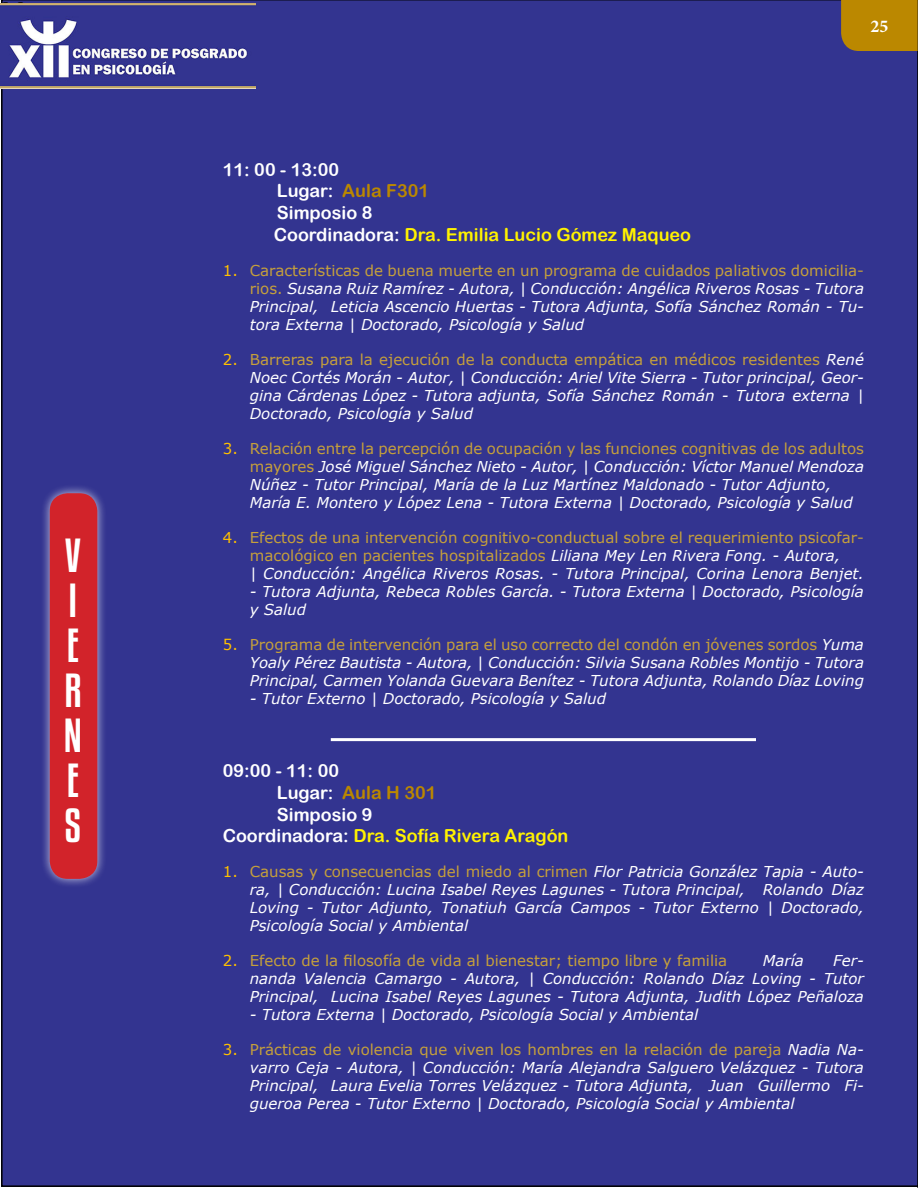
<style>
.page{position:relative;width:918px;height:1188px;background:#fff}
.page>*{position:absolute;margin:0;border:0;box-sizing:border-box;transform-origin:0 0}
.t1{font:42px/45px "Kenyan Coffee Rg";color:#fff;text-align:justify}
.t2{font:18px/21.6px "Arial Rounded MT Bold";color:#fff}
.t3{font:18px "Arial Rounded MT Bold";color:#fff200}
.t4{font:18px "Arial Rounded MT Bold";color:#b80}
.t5{font:18px "Minion Pro";color:#000}
.t6{font:700 18px "Minion Pro";color:#fff}
.t7{font:italic 15px/18px "Verdana";color:#fff;text-align:justify}
.t8{font:15px/18px "Verdana";color:#c6a03b}
.s1{color:#b80}
.s2{color:#fff200}
.s3{font-style:normal;color:#ffc000}
.s4{font-style:normal;color:#c6a03b}
.s5{color:#ffc000}
.s6{font-style:italic;color:#fff}
.s7{color:#fff}
</style>
<div class="page">
<div style="left:1px;top:0;width:840px;height:1187px;background:#333490"></div>
<img style="left:1px;top:4px;width:255px;height:85px">
<div style="left:841px;top:0;width:77px;height:1188px;background:#333490"></div>
<div style="left:40px;top:484px;width:67px;height:405px;background:#fff;opacity:.75"></div>
<div style="left:50px;top:493px;width:47px;height:386px;background:#d2232a;border-radius:18px"></div>
<hr style="left:331px;top:738px;width:425px;height:3px;background:#fff">
<p class="t5" style="left:3px;top:-4px;width:31px">JuJu</p>
<h1 class="t1" style="left:64px;top:533px;width:20px">V I E R N E S</h1>
<p class="t6" style="left:870px;top:14px;width:19px">25</p>
<p class="t2" style="left:274px;top:158px;width:419px;text-indent:-51px">11: 00 - 13:00<br>Lugar: <span class="s1">Aula F301<br></span>Simposio 8<br>Coordinadora: <span class="s2">Dra. Emilia Lucio Gómez Maqueo</span></p>
<p class="t7" style="left:250px;top:261px;width:616px;text-indent:-27px"><span class="s3">1.</span> <span class="s4">Características de buena muerte en un programa de cuidados paliativos domicilia&shy;rios.</span> Susana Ruiz Ramírez - Autora, | Conducción: Angélica Riveros Rosas - Tutora Principal, Leticia Ascencio Huertas - Tutora Adjunta, Sofía Sánchez Román - Tu&shy;tora Externa | Doctorado, Psicología y Salud</p>
<p class="t7" style="left:250px;top:350px;width:616px;text-indent:-27px"><span class="s3">2.</span> <span class="s4">Barreras para la ejecución de la conducta empática en médicos residentes</span> René Noec Cortés Morán - Autor, | Conducción: Ariel Vite Sierra - Tutor principal, Geor&shy;gina Cárdenas López - Tutora adjunta, Sofía Sánchez Román - Tutora externa | Doctorado, Psicología y Salud</p>
<p class="t7" style="left:250px;top:439px;width:616px;text-align:left;text-indent:-27px"><span class="s3">3.</span> <span class="s4">Relación entre la percepción de ocupación y las funciones cognitivas de los adultos mayores</span> José Miguel Sánchez Nieto - Autor, | Conducción: Víctor Manuel Mendoza Núñez - Tutor Principal, María de la Luz Martínez Maldonado - Tutor Adjunto, María E. Montero y López Lena - Tutora Externa | Doctorado, Psicología y Salud</p>
<p class="t8" style="left:250px;top:528px;width:616px;text-indent:-27px"><span class="s5">4.</span> Efectos de una intervención cognitivo-conductual sobre el requerimiento psicofar&shy;macológico en pacientes hospitalizados <span class="s6">Liliana Mey Len Rivera Fong. - Autora,<br>| Conducción: Angélica Riveros Rosas. - Tutora Principal, Corina Lenora Benjet.</span></p>
<p class="t7" style="left:250px;top:582px;width:616px">- Tutora Adjunta, Rebeca Robles García. - Tutora Externa | Doctorado, Psicología y Salud</p>
<p class="t7" style="left:250px;top:635px;width:616px;text-indent:-27px"><span class="s3">5.</span> <span class="s4">Programa de intervención para el uso correcto del condón en jóvenes sordos</span> Yuma Yoaly Pérez Bautista - Autora, | Conducción: Silvia Susana Robles Montijo - Tutora Principal, Carmen Yolanda Guevara Benítez - Tutora Adjunta, Rolando Díaz Loving</p>
<p class="t7" style="left:250px;top:689px;width:358px">- Tutor Externo | Doctorado, Psicología y Salud</p>
<p class="t2" style="left:223px;top:760px;width:118px">09:00 - 11: 00</p>
<p class="t4" style="left:277px;top:782px;width:161px"><span class="s7">Lugar:</span> Aula H 301</p>
<p class="t2" style="left:277px;top:803px;width:97px">Simposio 9</p>
<p class="t3" style="left:223px;top:825px;width:347px"><span class="s7">Coordinadora:</span> Dra. Sofía Rivera Aragón</p>
<p class="t7" style="left:250px;top:863px;width:616px;text-indent:-27px"><span class="s3">1.</span> <span class="s4">Causas y consecuencias del miedo al crimen</span> Flor Patricia González Tapia - Auto&shy;ra, | Conducción: Lucina Isabel Reyes Lagunes - Tutora Principal, Rolando Díaz Loving - Tutor Adjunto, Tonatiuh García Campos - Tutor Externo | Doctorado, Psicología Social y Ambiental</p>
<p class="t8" style="left:223px;top:952px;width:506px"><span class="s5">2.</span> Efecto de la filosofía de vida al bienestar; tiempo libre y familia</p>
<p class="t7" style="left:763px;top:952px;width:43px">María</p>
<p class="t7" style="left:250px;top:952px;width:616px;text-indent:583px">Fer&shy;nanda Valencia Camargo - Autora, | Conducción: Rolando Díaz Loving - Tutor Principal, Lucina Isabel Reyes Lagunes - Tutora Adjunta, Judith López Peñaloza</p>
<p class="t7" style="left:250px;top:1006px;width:450px">- Tutora Externa | Doctorado, Psicología Social y Ambiental</p>
<p class="t7" style="left:250px;top:1041px;width:616px;text-indent:-27px"><span class="s3">3.</span> <span class="s4">Prácticas de violencia que viven los hombres en la relación de pareja</span> Nadia Na&shy;varro Ceja - Autora, | Conducción: María Alejandra Salguero Velázquez - Tutora Principal, Laura Evelia Torres Velázquez - Tutora Adjunta, Juan Guillermo Fi&shy;gueroa Perea - Tutor Externo | Doctorado, Psicología Social y Ambiental</p>
</div>
